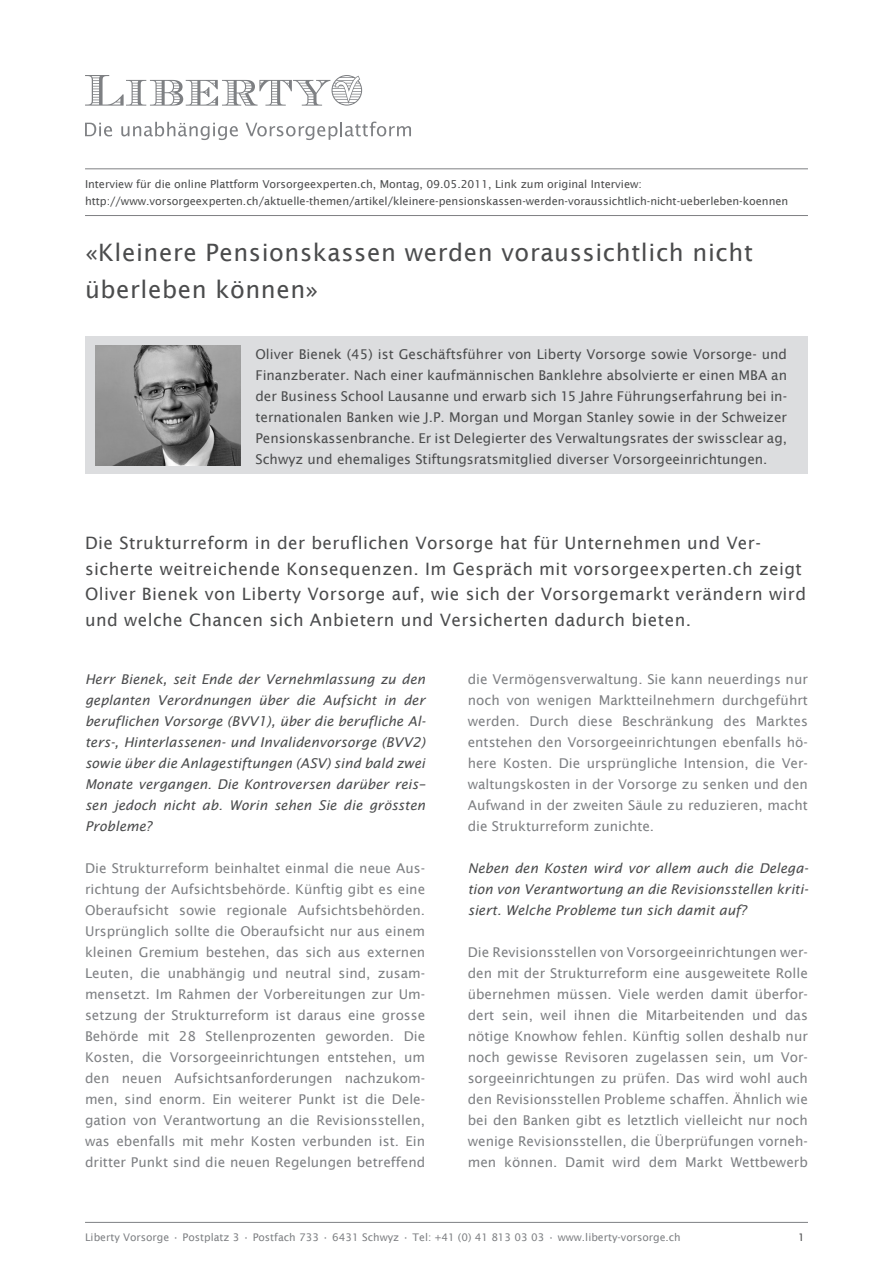
<style>
.page{position:relative;width:893px;height:1263px;background:#fff}
.page>*{position:absolute;margin:0;border:0;box-sizing:border-box;transform-origin:0 0}
.t1{font:24px/37.5px "Lucida Sans";letter-spacing:.025em;color:#4b4c4d}
.t2{font:17.1px/25.5px "Lucida Sans";letter-spacing:.025em;color:#4b4c4d}
.t3{font:13.5px/21px "Lucida Sans";color:#7e8083;text-align:justify}
.t4{font:italic 13.5px/21px "Lucida Sans";color:#4b4c4d;text-align:justify}
.t5{font:13.5px/21px "Lucida Sans";color:#4b4c4d;text-align:justify}
.t6{font:10.95px/16.5px "Lucida Sans";letter-spacing:-.005em;color:#4b4c4d}
.t7{font:10.5px "Lucida Sans";color:#7e8083}
.t8{font:10.5px "Lucida Sans";color:#4b4c4d}
</style>
<div class="page">
<div style="left:86px;top:337px;width:722px;height:137px;background:#dcdddf"></div>
<hr style="left:85px;top:1222px;width:723px;height:1px;background:#7e8083">
<hr style="left:85px;top:215px;width:723px;height:1px;background:#7e8083">
<hr style="left:85px;top:168px;width:723px;height:1px;background:#7e8083">
<img style="left:96px;top:346px;width:144px;height:119px">
<svg style="left:85px;top:75px;width:277px;height:31px"></svg>
<svg style="left:85px;top:123px;width:27px;height:13px"></svg>
<svg style="left:121px;top:122px;width:117px;height:18px"></svg>
<svg style="left:246px;top:122px;width:165px;height:18px"></svg>
<p class="t6" style="left:85px;top:176px;width:705px">Interview für die online Plattform Vorsorgeexperten.ch, Montag, 09.05.2011, Link zum original Interview: http://www.vorsorgeexperten.ch/aktuelle-themen/artikel/kleinere-pensionskassen-werden-voraussichtlich-nicht-ueberleben-koennen</p>
<h1 class="t1" style="left:85px;top:233px;width:669px">«Kleinere Pensionskassen werden voraussichtlich nicht überleben können»</h1>
<p class="t5" style="left:255px;top:343px;width:533px">Oliver Bienek (45) ist Geschäftsführer von Liberty Vorsorge sowie Vorsorge- und Finanzberater. Nach einer kaufmännischen Banklehre absolvierte er einen MBA an der Business School Lausanne und erwarb sich 15 Jahre Führungserfahrung bei in&shy;ternationalen Banken wie J.P. Morgan und Morgan Stanley sowie in der Schweizer Pensionskassenbranche. Er ist Delegierter des Verwaltungsrates der swissclear ag, Schwyz und ehemaliges Stiftungsratsmitglied diverser Vorsorgeeinrichtungen.</p>
<p class="t2" style="left:85px;top:530px;width:723px">Die Strukturreform in der beruflichen Vorsorge hat für Unternehmen und Ver&shy;sicherte weitreichende Konsequenzen. Im Gespräch mit vorsorgeexperten.ch zeigt Oliver Bienek von Liberty Vorsorge auf, wie sich der Vorsorgemarkt verändern wird und welche Chancen sich Anbietern und Versicherten dadurch bieten.</p>
<p class="t4" style="left:85px;top:669px;width:342px">Herr Bienek, seit Ende der Vernehmlassung zu den geplanten Verordnungen über die Aufsicht in der beruflichen Vorsorge (BVV1), über die berufliche Al&shy;ters-, Hinterlassenen- und Invalidenvorsorge (BVV2) sowie über die Anlagestiftungen (ASV) sind bald zwei Monate vergangen. Die Kontroversen darüber reis– sen jedoch nicht ab. Worin sehen Sie die grössten Probleme?</p>
<p class="t3" style="left:85px;top:858px;width:342px">Die Strukturreform beinhaltet einmal die neue Aus&shy;richtung der Aufsichtsbehörde. Künftig gibt es eine Oberaufsicht sowie regionale Aufsichtsbehörden.<br>Ursprünglich sollte die Oberaufsicht nur aus einem kleinen Gremium bestehen, das sich aus externen Leuten, die unabhängig und neutral sind, zusam&shy;mensetzt. Im Rahmen der Vorbereitungen zur Um&shy;setzung der Strukturreform ist daraus eine grosse Behörde mit 28 Stellenprozenten geworden. Die Kosten, die Vorsorgeeinrichtungen entstehen, um den neuen Aufsichtsanforderungen nachzukom&shy;men, sind enorm. Ein weiterer Punkt ist die Dele&shy;gation von Verantwortung an die Revisionsstellen, was ebenfalls mit mehr Kosten verbunden ist. Ein dritter Punkt sind die neuen Regelungen betreffend</p>
<p class="t3" style="left:468px;top:669px;width:342px">die Vermögensverwaltung. Sie kann neuerdings nur noch von wenigen Marktteilnehmern durchgeführt werden. Durch diese Beschränkung des Marktes entstehen den Vorsorgeeinrichtungen ebenfalls hö&shy;here Kosten. Die ursprüngliche Intension, die Ver&shy;waltungskosten in der Vorsorge zu senken und den Aufwand in der zweiten Säule zu reduzieren, macht die Strukturreform zunichte.</p>
<p class="t4" style="left:468px;top:858px;width:342px">Neben den Kosten wird vor allem auch die Delega&shy;tion von Verantwortung an die Revisionsstellen kriti&shy;siert. Welche Probleme tun sich damit auf?</p>
<p class="t3" style="left:468px;top:942px;width:342px">Die Revisionsstellen von Vorsorgeeinrichtungen wer&shy;den mit der Strukturreform eine ausgeweitete Rolle übernehmen müssen. Viele werden damit überfor&shy;dert sein, weil ihnen die Mitarbeitenden und das nötige Knowhow fehlen. Künftig sollen deshalb nur noch gewisse Revisoren zugelassen sein, um Vor&shy;sorgeeinrichtungen zu prüfen. Das wird wohl auch den Revisionsstellen Probleme schaffen. Ähnlich wie bei den Banken gibt es letztlich vielleicht nur noch wenige Revisionsstellen, die Überprüfungen vorneh&shy;men können. Damit wird dem Markt Wettbewerb</p>
<p class="t7" style="left:85px;top:1231px;width:597px">Liberty Vorsorge • Postplatz 3 • Postfach 733 • 6431 Schwyz • Tel: +41 (0) 41 813 03 03 • www.liberty-vorsorge.ch</p>
<p class="t8" style="left:798px;top:1231px;width:8px">1</p>
</div>
